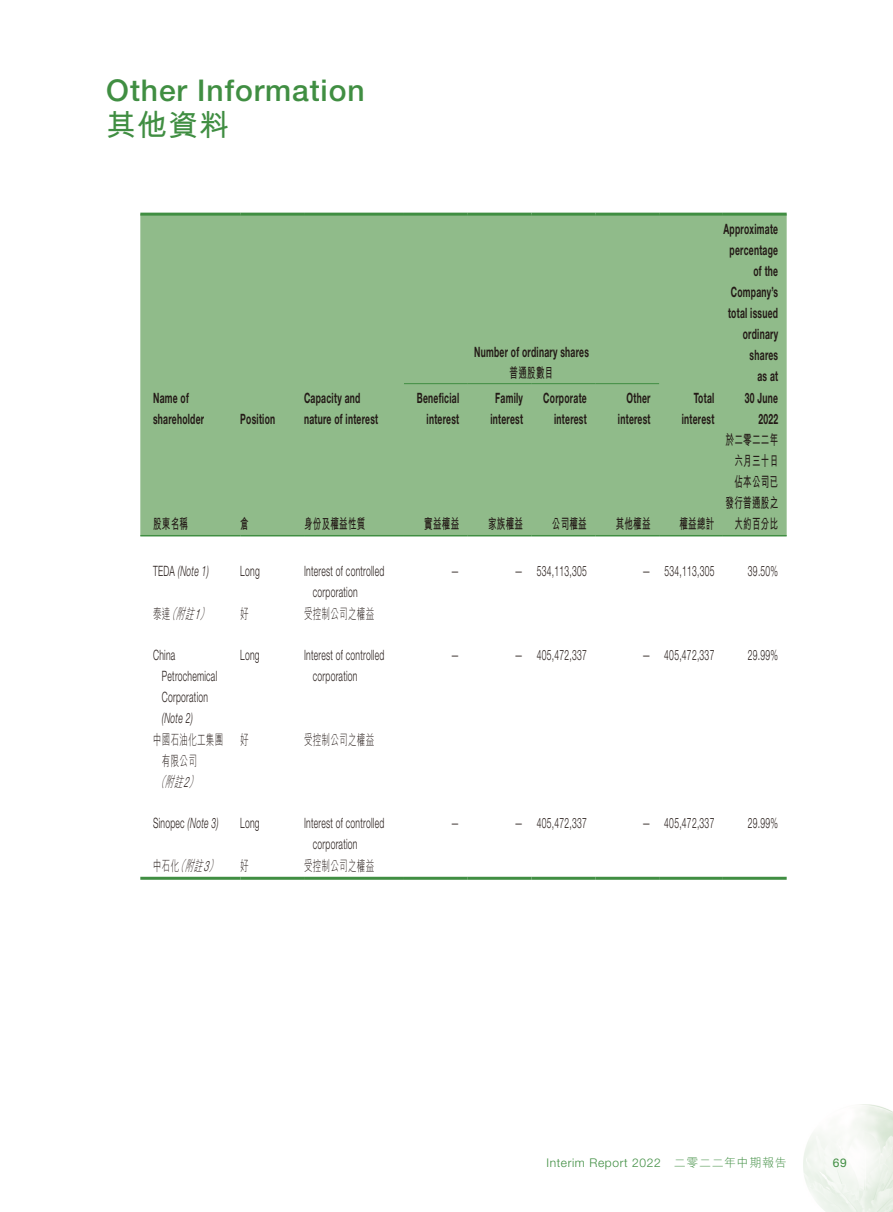
<style>
.page{position:relative;width:893px;height:1212px;background:#fff}
.page>*{position:absolute;margin:0;border:0;box-sizing:border-box;transform-origin:0 0}
.t1{font:500 30px "Helvetica Neue LT Std";letter-spacing:.03em;color:#408e42}
.t2{font:700 30px "M Hei HK";color:#408e42}
.t3{font:300 14.25px/21px "Helvetica Neue LT Std";letter-spacing:.03em;color:#231916;scale:.6 1}
.t4{font:700 14.25px/21px "Helvetica Neue LT Std";letter-spacing:.03em;color:#231916;text-align:right;scale:.6 1}
.t5{font:700 14.25px/21px "M Hei HK";letter-spacing:.03em;color:#231916;text-align:right;scale:.6 1}
.t6{font:300 14.25px "M Hei HK";letter-spacing:.03em;color:#231916;scale:.6 1}
.t7{font:italic 300 14.25px "M Hei HK";color:#231916;scale:.6 1}
.t8{font:italic 300 14.25px "Helvetica Neue LT Std";letter-spacing:.03em;color:#231916;scale:.6 1}
.t9{font:300 12px "Helvetica Neue LT Std";letter-spacing:.05em;color:#408e42}
.t10{font:12px "Helvetica Neue LT Std";color:#408e42}
.s1{font-style:normal}
.s2{font-family:"Helvetica Neue LT Std"}
.s3{font-style:italic}
.s4{font-family:"M Hei HK"}
</style>
<div class="page">
<img style="left:803px;top:1104px;width:90px;height:108px">
<div style="left:140px;top:216px;width:647px;height:319px;background:#90bb8a"></div>
<hr style="left:140px;top:535px;width:100px;height:1px;background:#408e42">
<hr style="left:240px;top:535px;width:64px;height:1px;background:#408e42">
<hr style="left:304px;top:535px;width:100px;height:1px;background:#408e42">
<hr style="left:404px;top:535px;width:64px;height:1px;background:#408e42">
<hr style="left:468px;top:535px;width:63px;height:1px;background:#408e42">
<hr style="left:531px;top:535px;width:64px;height:1px;background:#408e42">
<hr style="left:595px;top:535px;width:64px;height:1px;background:#408e42">
<hr style="left:659px;top:535px;width:64px;height:1px;background:#408e42">
<hr style="left:723px;top:535px;width:64px;height:1px;background:#408e42">
<hr style="left:404px;top:383px;width:64px;height:1px;background:#408e42">
<hr style="left:468px;top:383px;width:63px;height:1px;background:#408e42">
<hr style="left:531px;top:383px;width:64px;height:1px;background:#408e42">
<hr style="left:595px;top:383px;width:64px;height:1px;background:#408e42">
<hr style="left:140px;top:213px;width:100px;height:3px;background:#408e42">
<hr style="left:240px;top:213px;width:64px;height:3px;background:#408e42">
<hr style="left:304px;top:213px;width:100px;height:3px;background:#408e42">
<hr style="left:404px;top:213px;width:64px;height:3px;background:#408e42">
<hr style="left:468px;top:213px;width:63px;height:3px;background:#408e42">
<hr style="left:531px;top:213px;width:64px;height:3px;background:#408e42">
<hr style="left:595px;top:213px;width:64px;height:3px;background:#408e42">
<hr style="left:659px;top:213px;width:64px;height:3px;background:#408e42">
<hr style="left:723px;top:213px;width:64px;height:3px;background:#408e42">
<hr style="left:140px;top:877px;width:100px;height:3px;background:#408e42">
<hr style="left:240px;top:877px;width:64px;height:3px;background:#408e42">
<hr style="left:304px;top:877px;width:100px;height:3px;background:#408e42">
<hr style="left:404px;top:877px;width:64px;height:3px;background:#408e42">
<hr style="left:468px;top:877px;width:63px;height:3px;background:#408e42">
<hr style="left:531px;top:877px;width:64px;height:3px;background:#408e42">
<hr style="left:595px;top:877px;width:64px;height:3px;background:#408e42">
<hr style="left:659px;top:877px;width:64px;height:3px;background:#408e42">
<hr style="left:723px;top:877px;width:64px;height:3px;background:#408e42">
<h1 class="t1" style="left:106px;top:73px;width:260px">Other Information</h1>
<h1 class="t2" style="left:106px;top:104px;width:124px">其他資料</h1>
<p class="t4" style="left:474px;top:341px;width:193px">Number of ordinary shares</p>
<p class="t5" style="left:510px;top:361px;width:74px">普通股數目</p>
<p class="t4" style="left:723px;top:218px;width:93px">Approximate percentage of the<br>Company’s total issued ordinary shares<br>as at</p>
<p class="t4" style="left:153px;top:387px;width:87px;text-align:left">Name of shareholder</p>
<p class="t4" style="left:240px;top:408px;width:60px">Position</p>
<p class="t4" style="left:304px;top:387px;width:125px;text-align:left">Capacity and nature of interest</p>
<p class="t4" style="left:417px;top:387px;width:72px">Beneficial interest</p>
<p class="t4" style="left:490px;top:387px;width:56px;text-align:center">Family interest</p>
<p class="t4" style="left:543px;top:387px;width:74px">Corporate interest</p>
<p class="t4" style="left:618px;top:387px;width:56px">Other interest</p>
<p class="t4" style="left:682px;top:387px;width:56px">Total interest</p>
<p class="t4" style="left:745px;top:387px;width:57px">30 June<br>2022</p>
<p class="t5" style="left:153px;top:512px;width:60px">股東名稱</p>
<p class="t5" style="left:240px;top:512px;width:16px">倉</p>
<p class="t5" style="left:304px;top:512px;width:104px">身份及權益性質</p>
<p class="t5" style="left:424px;top:512px;width:60px">實益權益</p>
<p class="t5" style="left:488px;top:512px;width:60px">家族權益</p>
<p class="t5" style="left:552px;top:512px;width:60px">公司權益</p>
<p class="t5" style="left:616px;top:512px;width:60px">其他權益</p>
<p class="t5" style="left:679px;top:512px;width:60px">權益總計</p>
<p class="t5" style="left:726px;top:428px;width:89px">於二零二二年六月三十日佔本公司已發行普通股之大約百分比</p>
<p class="t8" style="left:153px;top:562px;width:95px"><span class="s1">TEDA</span> (Note 1)</p>
<p class="t3" style="left:240px;top:560px;width:34px">Long</p>
<p class="t3" style="left:313px;top:560px;width:121px;text-indent:-9px">Interest of controlled corporation</p>
<p class="t3" style="left:451px;top:560px;width:16px">—</p>
<p class="t3" style="left:515px;top:560px;width:122px">— 534,113,305</p>
<p class="t3" style="left:642px;top:560px;width:122px">— 534,113,305</p>
<p class="t3" style="left:748px;top:560px;width:52px">39.50%</p>
<p class="t7" style="left:153px;top:606px;width:99px"><span class="s1">泰達</span>（附註<span class="s2">1</span>）</p>
<p class="t6" style="left:240px;top:606px;width:16px">好</p>
<p class="t6" style="left:304px;top:606px;width:118px">受控制公司之權益</p>
<p class="t3" style="left:162px;top:644px;width:94px;text-indent:-9px">China<br>Petrochemical<br>Corporation</p>
<p class="t8" style="left:162px;top:709px;width:53px">(Note 2)</p>
<p class="t3" style="left:240px;top:644px;width:34px">Long</p>
<p class="t3" style="left:313px;top:644px;width:121px;text-indent:-9px">Interest of controlled corporation</p>
<p class="t3" style="left:451px;top:644px;width:16px">—</p>
<p class="t3" style="left:514px;top:644px;width:122px">— 405,472,337</p>
<p class="t3" style="left:642px;top:644px;width:122px">— 405,472,337</p>
<p class="t3" style="left:748px;top:644px;width:52px">29.99%</p>
<p class="t6" style="left:153px;top:732px;width:118px">中國石油化工集團</p>
<p class="t6" style="left:162px;top:753px;width:60px">有限公司</p>
<p class="t7" style="left:156px;top:774px;width:76px">（附註<span class="s2">2</span>）</p>
<p class="t6" style="left:240px;top:732px;width:16px">好</p>
<p class="t6" style="left:304px;top:732px;width:118px">受控制公司之權益</p>
<p class="t3" style="left:153px;top:812px;width:111px">Sinopec <span class="s3">(Note 3)</span></p>
<p class="t3" style="left:240px;top:812px;width:34px">Long</p>
<p class="t3" style="left:313px;top:812px;width:121px;text-indent:-9px">Interest of controlled corporation</p>
<p class="t3" style="left:451px;top:812px;width:16px">—</p>
<p class="t3" style="left:514px;top:812px;width:122px">— 405,472,337</p>
<p class="t3" style="left:642px;top:812px;width:122px">— 405,472,337</p>
<p class="t3" style="left:748px;top:812px;width:52px">29.99%</p>
<p class="t7" style="left:153px;top:858px;width:114px"><span class="s1">中石化</span>（附註<span class="s2">3</span>）</p>
<p class="t6" style="left:240px;top:858px;width:16px">好</p>
<p class="t6" style="left:304px;top:858px;width:118px">受控制公司之權益</p>
<p class="t9" style="left:546px;top:1155px;width:242px">Interim Report 2022 <span class="s4">二零二二年中期報告</span></p>
<p class="t10" style="left:833px;top:1155px;width:15px">69</p>
</div>
